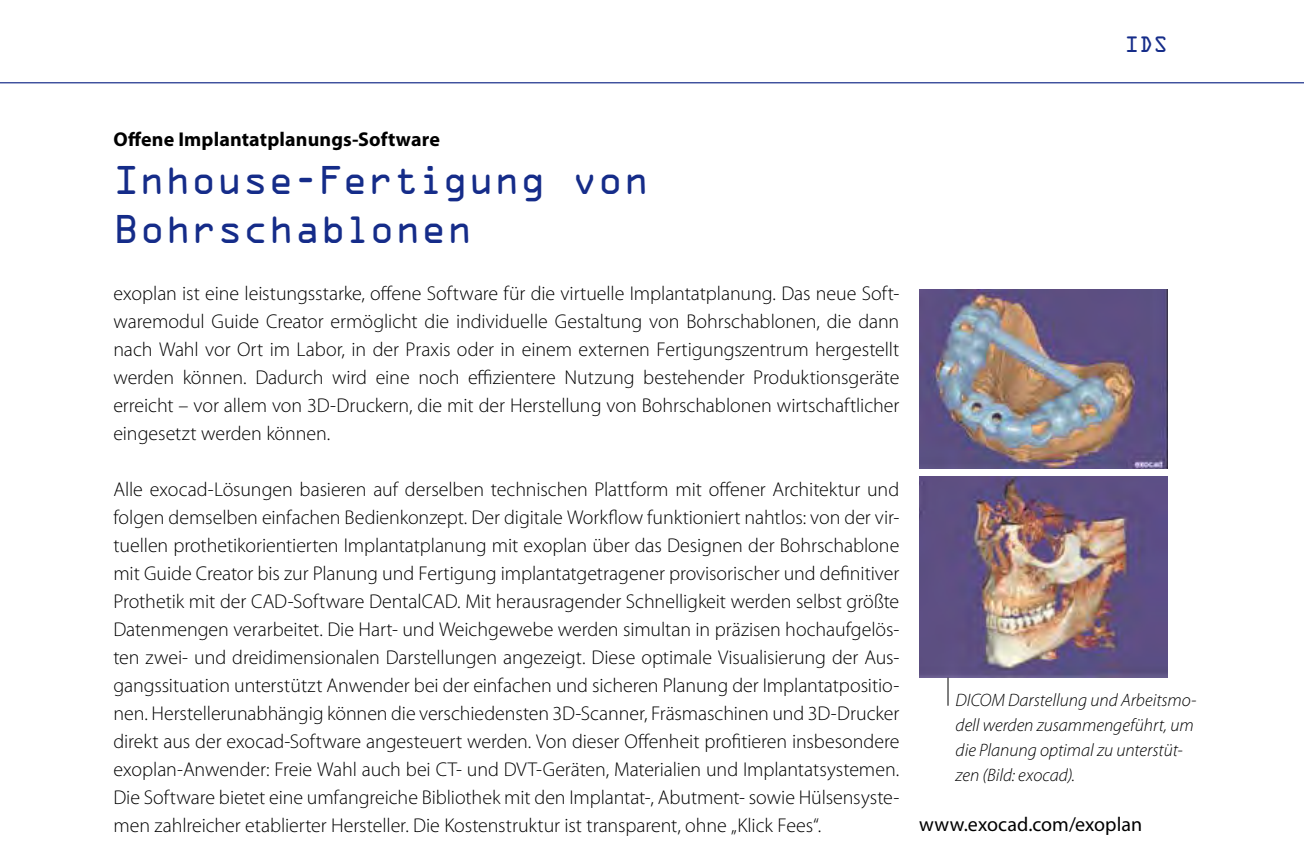
<style>
.page{position:relative;width:1304px;height:858px;background:#fff}
.page>*{position:absolute;margin:0;border:0;box-sizing:border-box;transform-origin:0 0}
.t1{font:36px/48px "OCRA Std";letter-spacing:-.005em;color:#152c89}
.t2{font:300 20px/28px "Myriad Pro";letter-spacing:-.005em;color:#000;text-align:justify}
.t3{font:700 20px "Myriad Pro";letter-spacing:.005em;color:#000}
.t4{font:20px "Myriad Pro";letter-spacing:.005em;color:#000}
.t5{font:20px "OCRA Std";color:#152c89}
.t6{font:italic 300 18px/25px "Myriad Pro";color:#000}
</style>
<div class="page">
<hr style="left:0;top:82px;width:1304px;height:1px;background:#152c89">
<img style="left:919px;top:476px;width:249px;height:201px">
<img style="left:919px;top:289px;width:249px;height:179px">
<svg style="left:947px;top:677px;width:1px;height:28px"></svg>
<p class="t5" style="left:1125px;top:36px;width:45px">IDS</p>
<p class="t3" style="left:113px;top:126px;width:328px">Offene Implantatplanungs-Software</p>
<h1 class="t1" style="left:113px;top:160px;width:538px">Inhouse-Fertigung von<br>Bohrschablonen</h1>
<p class="t2" style="left:113px;top:279px;width:787px">exoplan ist eine leistungsstarke, offene Software für die virtuelle Implantatplanung. Das neue Soft&shy;waremodul Guide Creator ermöglicht die individuelle Gestaltung von Bohrschablonen, die dann nach Wahl vor Ort im Labor, in der Praxis oder in einem externen Fertigungszentrum hergestellt werden können. Dadurch wird eine noch effizientere Nutzung bestehender Produktionsgeräte erreicht – vor allem von 3D-Druckern, die mit der Herstellung von Bohrschablonen wirtschaftlicher eingesetzt werden können.</p>
<p class="t2" style="left:113px;top:475px;width:787px">Alle exocad-Lösungen basieren auf derselben technischen Plattform mit offener Architektur und folgen demselben einfachen Bedienkonzept. Der digitale Workflow funktioniert nahtlos: von der vir&shy;tuellen prothetikorientierten Implantatplanung mit exoplan über das Designen der Bohrschablone mit Guide Creator bis zur Planung und Fertigung implantatgetragener provisorischer und definitiver Prothetik mit der CAD-Software DentalCAD. Mit herausragender Schnelligkeit werden selbst größte Datenmengen verarbeitet. Die Hart- und Weichgewebe werden simultan in präzisen hochaufgelös&shy;ten zwei- und dreidimensionalen Darstellungen angezeigt. Diese optimale Visualisierung der Aus&shy;gangssituation unterstützt Anwender bei der einfachen und sicheren Planung der Implantatpositio&shy;nen. Herstellerunabhängig können die verschiedensten 3D-Scanner, Fräsmaschinen und 3D-Drucker direkt aus der exocad-Software angesteuert werden. Von dieser Offenheit profitieren insbesondere exoplan-Anwender: Freie Wahl auch bei CT- und DVT-Geräten, Materialien und Implantatsystemen.<br>Die Software bietet eine umfangreiche Bibliothek mit den Implantat-, Abutment- sowie Hülsensyste&shy;men zahlreicher etablierter Hersteller. Die Kostenstruktur ist transparent, ohne „Klick Fees“.</p>
<p class="t6" style="left:956px;top:687px;width:242px">DICOM Darstellung und Arbeitsmo&shy;dell werden zusammengeführt, um die Planung optimal zu unterstüt&shy;zen (Bild: exocad).</p>
<p class="t4" style="left:919px;top:811px;width:224px">www.exocad.com/exoplan</p>
</div>
